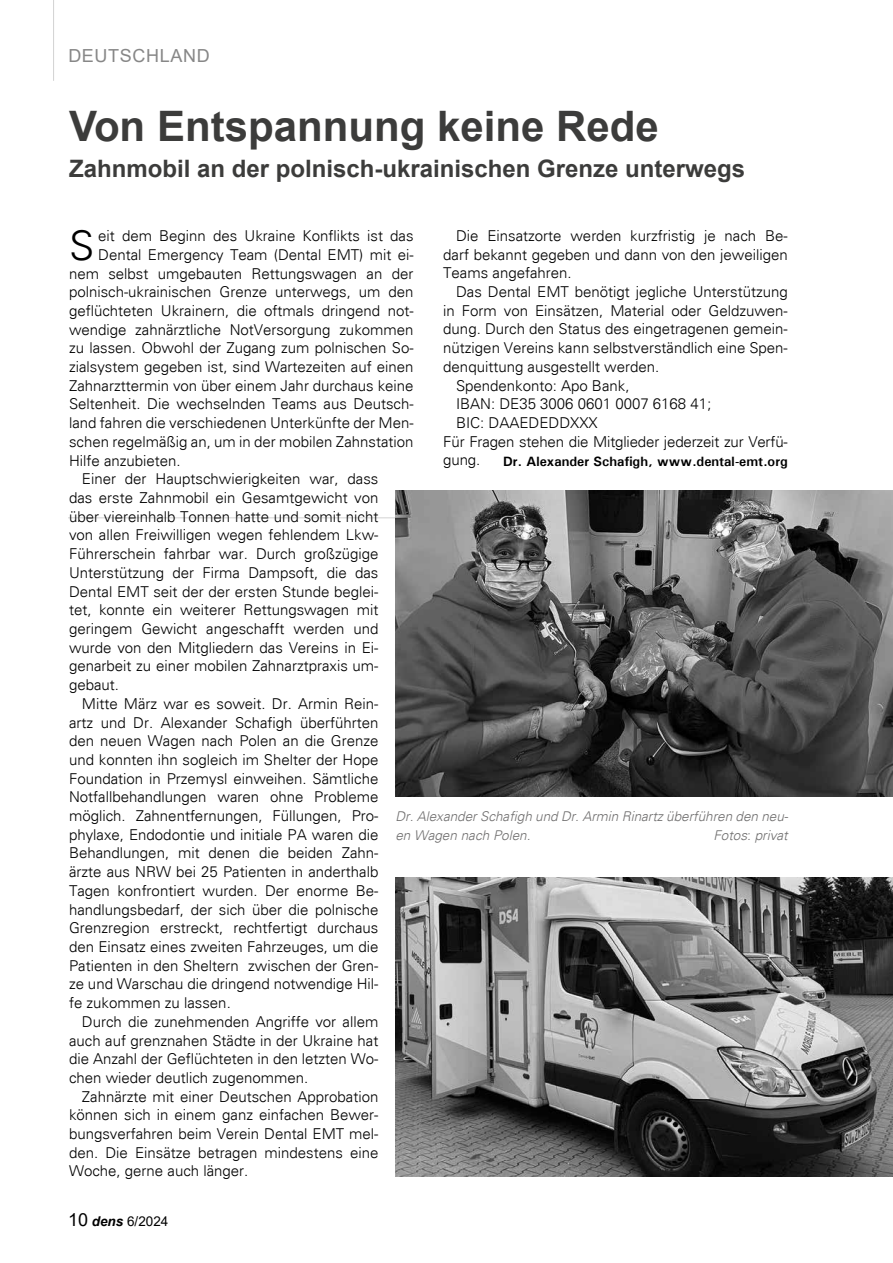
<style>
.page{position:relative;width:893px;height:1263px;background:#fff}
.page>*{position:absolute;margin:0;border:0;box-sizing:border-box;transform-origin:0 0}
.t1{font:700 42px "Arial";color:#3c3c3b}
.t2{font:300 41.1px "Univers";color:#000}
.t3{font:700 24px "Arial";color:#3c3c3b}
.t4{font:18px "Arial";letter-spacing:.035em;color:#878787}
.t5{font:300 15px/18.8px "Univers";color:#000;text-align:justify}
.t6{font:italic 300 13.5px/18.8px "Univers";color:#706f6f}
.t7{font:700 13.5px "Univers";color:#000}
.t8{font:13.5px "Arial";color:#000}
.s1{font-size:18px}
.s2{font-weight:700;font-style:italic}
</style>
<div class="page">
<hr style="left:53px;top:0;width:1px;height:81px;background:#d2d2d2">
<hr style="left:68px;top:517px;width:719px;height:1px;background:#d2d2d2">
<img style="left:395px;top:490px;width:498px;height:307px">
<img style="left:395px;top:877px;width:498px;height:300px">
<p class="t4" style="left:68px;top:43px;width:143px">DEUTSCHLAND</p>
<h1 class="t1" style="left:69px;top:96px;width:591px">Von Entspannung keine Rede</h1>
<h3 class="t3" style="left:69px;top:151px;width:678px">Zahnmobil an der polnisch-ukrainischen Grenze unterwegs</h3>
<h2 class="t2" style="left:69px;top:221px;width:27px">S</h2>
<p class="t5" style="left:98px;top:226px;width:317px">eit dem Beginn des Ukraine Konflikts ist das</p>
<p class="t5" style="left:443px;top:226px;width:346px;text-indent:13px">Die Einsatzorte werden kurzfristig je nach Be&shy;darf bekannt gegeben und dann von den jeweiligen Teams angefahren.</p>
<p class="t5" style="left:456px;top:282px;width:333px">Das Dental EMT benötigt jegliche Unterstützung</p>
<p class="t5" style="left:443px;top:301px;width:346px">in Form von Einsätzen, Material oder Geldzuwen-</p>
<p class="t5" style="left:443px;top:320px;width:346px">dung. Durch den Status des eingetragenen gemein-</p>
<p class="t5" style="left:443px;top:338px;width:346px">nützigen Vereins kann selbstverständlich eine Spen-</p>
<p class="t5" style="left:443px;top:357px;width:217px">denquittung ausgestellt werden.</p>
<p class="t5" style="left:456px;top:376px;width:175px">Spendenkonto: Apo Bank,</p>
<p class="t5" style="left:456px;top:395px;width:257px">IBAN: DE35 3006 0601 0007 6168 41;</p>
<p class="t5" style="left:456px;top:413px;width:143px">BIC: DAAEDEDDXXX</p>
<p class="t5" style="left:443px;top:432px;width:346px">Für Fragen stehen die Mitglieder jederzeit zur Verfü-</p>
<p class="t5" style="left:443px;top:451px;width:38px">gung.</p>
<p class="t7" style="left:503px;top:453px;width:286px">Dr. Alexander Schafigh, www.dental-emt.org</p>
<p class="t5" style="left:98px;top:245px;width:317px">Dental Emergency Team (Dental EMT) mit ei-</p>
<p class="t5" style="left:69px;top:264px;width:346px">nem selbst umgebauten Rettungswagen an der</p>
<p class="t5" style="left:69px;top:283px;width:346px">polnisch-ukrainischen Grenze unterwegs, um den</p>
<p class="t5" style="left:69px;top:301px;width:346px">geflüchteten Ukrainern, die oftmals dringend not-</p>
<p class="t5" style="left:69px;top:320px;width:346px">wendige zahnärztliche NotVersorgung zukommen</p>
<p class="t5" style="left:69px;top:339px;width:346px">zu lassen. Obwohl der Zugang zum polnischen So-</p>
<p class="t5" style="left:69px;top:357px;width:346px">zialsystem gegeben ist, sind Wartezeiten auf einen</p>
<p class="t5" style="left:69px;top:376px;width:346px">Zahnarzttermin von über einem Jahr durchaus keine</p>
<p class="t5" style="left:69px;top:395px;width:346px">Seltenheit. Die wechselnden Teams aus Deutsch-</p>
<p class="t5" style="left:69px;top:413px;width:346px">land fahren die verschiedenen Unterkünfte der Men-</p>
<p class="t5" style="left:69px;top:432px;width:346px">schen regelmäßig an, um in der mobilen Zahnstation</p>
<p class="t5" style="left:69px;top:451px;width:113px">Hilfe anzubieten.</p>
<p class="t5" style="left:82px;top:470px;width:298px">Einer der Hauptschwierigkeiten war, dass</p>
<p class="t5" style="left:69px;top:488px;width:311px">das erste Zahnmobil ein Gesamtgewicht von</p>
<p class="t5" style="left:69px;top:507px;width:311px">über viereinhalb Tonnen hatte und somit nicht</p>
<p class="t5" style="left:69px;top:526px;width:311px">von allen Freiwilligen wegen fehlendem Lkw-</p>
<p class="t5" style="left:69px;top:544px;width:311px">Führerschein fahrbar war. Durch großzügige</p>
<p class="t5" style="left:69px;top:563px;width:311px">Unterstützung der Firma Dampsoft, die das</p>
<p class="t5" style="left:69px;top:582px;width:311px">Dental EMT seit der der ersten Stunde beglei-</p>
<p class="t5" style="left:69px;top:600px;width:311px">tet, konnte ein weiterer Rettungswagen mit</p>
<p class="t5" style="left:69px;top:619px;width:311px">geringem Gewicht angeschafft werden und</p>
<p class="t5" style="left:69px;top:638px;width:311px">wurde von den Mitgliedern das Vereins in Ei-</p>
<p class="t5" style="left:69px;top:657px;width:311px">genarbeit zu einer mobilen Zahnarztpraxis um-</p>
<p class="t5" style="left:69px;top:675px;width:52px">gebaut.</p>
<p class="t5" style="left:82px;top:694px;width:298px">Mitte März war es soweit. Dr. Armin Rein-</p>
<p class="t5" style="left:69px;top:713px;width:311px">artz und Dr. Alexander Schafigh überführten</p>
<p class="t5" style="left:69px;top:731px;width:311px">den neuen Wagen nach Polen an die Grenze</p>
<p class="t5" style="left:69px;top:750px;width:311px">und konnten ihn sogleich im Shelter der Hope</p>
<p class="t5" style="left:69px;top:769px;width:311px">Foundation in Przemysl einweihen. Sämtliche</p>
<p class="t5" style="left:69px;top:788px;width:311px">Notfallbehandlungen waren ohne Probleme</p>
<p class="t5" style="left:69px;top:806px;width:311px">möglich. Zahnentfernungen, Füllungen, Pro-</p>
<p class="t5" style="left:69px;top:825px;width:311px">phylaxe, Endodontie und initiale PA waren die</p>
<p class="t5" style="left:69px;top:844px;width:311px">Behandlungen, mit denen die beiden Zahn-</p>
<p class="t5" style="left:69px;top:862px;width:311px">ärzte aus NRW bei 25 Patienten in anderthalb</p>
<p class="t5" style="left:69px;top:881px;width:311px">Tagen konfrontiert wurden. Der enorme Be-</p>
<p class="t5" style="left:69px;top:900px;width:311px">handlungsbedarf, der sich über die polnische</p>
<p class="t5" style="left:69px;top:918px;width:311px">Grenzregion erstreckt, rechtfertigt durchaus</p>
<p class="t5" style="left:69px;top:937px;width:311px">den Einsatz eines zweiten Fahrzeuges, um die</p>
<p class="t5" style="left:69px;top:956px;width:311px">Patienten in den Sheltern zwischen der Gren-</p>
<p class="t5" style="left:69px;top:975px;width:311px">ze und Warschau die dringend notwendige Hil-</p>
<p class="t5" style="left:69px;top:993px;width:163px">fe zukommen zu lassen.</p>
<p class="t5" style="left:82px;top:1012px;width:298px">Durch die zunehmenden Angriffe vor allem</p>
<p class="t5" style="left:69px;top:1031px;width:311px">auch auf grenznahen Städte in der Ukraine hat</p>
<p class="t5" style="left:69px;top:1049px;width:311px">die Anzahl der Geflüchteten in den letzten Wo-</p>
<p class="t5" style="left:69px;top:1068px;width:241px">chen wieder deutlich zugenommen.</p>
<p class="t5" style="left:82px;top:1087px;width:298px">Zahnärzte mit einer Deutschen Approbation</p>
<p class="t5" style="left:69px;top:1106px;width:311px">können sich in einem ganz einfachen Bewer-</p>
<p class="t5" style="left:69px;top:1124px;width:311px">bungsverfahren beim Verein Dental EMT mel-</p>
<p class="t5" style="left:69px;top:1143px;width:311px">den. Die Einsätze betragen mindestens eine</p>
<p class="t5" style="left:69px;top:1162px;width:181px">Woche, gerne auch länger.</p>
<p class="t6" style="left:395px;top:807px;width:394px">Dr. Alexander Schafigh und Dr. Armin Rinartz überführen den neu&shy;en Wagen nach Polen.</p>
<p class="t6" style="left:713px;top:826px;width:76px">Fotos: privat</p>
<p class="t8" style="left:68px;top:1211px;width:102px"><span class="s1">10</span> <span class="s2">dens</span> 6/2024</p>
</div>
